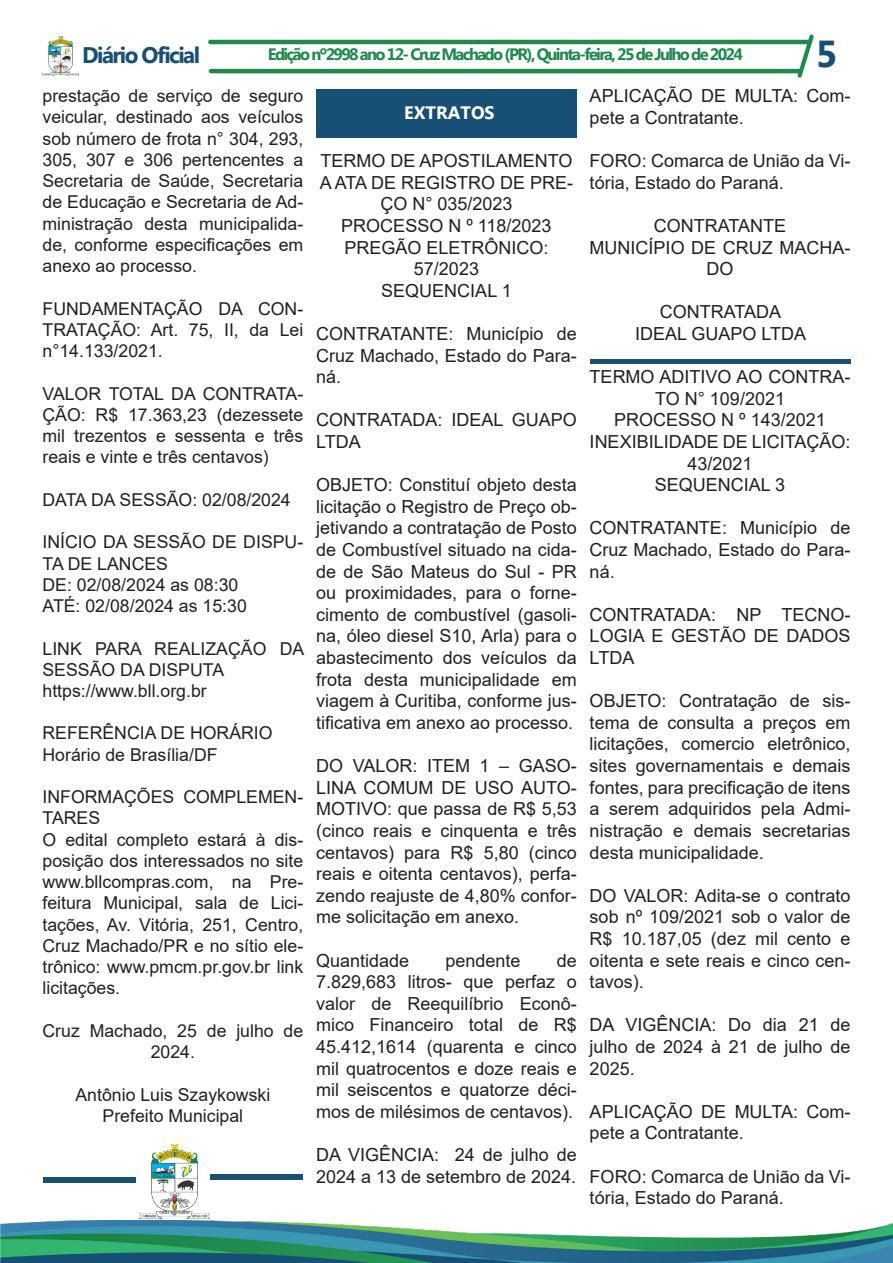
<style>
.page{position:relative;width:893px;height:1263px;background:#fff}
.page>*{position:absolute;margin:0;border:0;box-sizing:border-box;transform-origin:0 0}
.t1{font:700 37.5px "Myanmar Text";color:#175074}
.t2{font:700 22.5px "Myanmar Text";letter-spacing:-.07em;color:#175074}
.t3{font:18px/21.6px "Arial";color:#231f20;text-align:justify}
.t4{font:700 18px "Myanmar Text";color:#fff}
.t5{font:17.7px/21.3px "Arial";color:#231f20;text-align:justify}
.t6{font:700 16.5px "Myanmar Text";letter-spacing:-.1em;color:#20894d}
</style>
<div class="page">
<hr style="left:208px;top:40px;width:602px;height:4px;background:#20894d;border-radius:2px">
<hr style="left:209px;top:69px;width:593px;height:4px;background:#20894d;border-radius:2px">
<img style="left:43px;top:37px;width:36px;height:38px">
<svg style="left:797px;top:34px;width:17px;height:44px"></svg>
<img style="left:0;top:1220px;width:893px;height:43px">
<svg style="left:43px;top:1177px;width:92px;height:6px"></svg>
<img style="left:139px;top:1145px;width:71px;height:74px">
<svg style="left:210px;top:1174px;width:93px;height:6px"></svg>
<div style="left:316px;top:89px;width:261px;height:49px;background:#175074"></div>
<svg style="left:590px;top:359px;width:260px;height:5px"></svg>
<p class="t2" style="left:82px;top:42px;width:119px">Diário Oficial</p>
<p class="t6" style="left:268px;top:45px;width:476px">Edição nº2998 ano 12- Cruz Machado (PR), Quinta-feira, 25 de Julho de 2024</p>
<p class="t1" style="left:816px;top:32px;width:23px">5</p>
<p class="t5" style="left:43px;top:85px;width:262px">prestação de serviço de seguro veicular, destinado aos veículos sob número de frota n° 304, 293, 305, 307 e 306 pertencentes a Secretaria de Saúde, Secretaria de Educação e Secretaria de Ad&shy;ministração desta municipalida&shy;de, conforme especificações em anexo ao processo.</p>
<p class="t5" style="left:43px;top:298px;width:262px">FUNDAMENTAÇÃO DA CON-TRATAÇÃO: Art. 75, II, da Lei n°14.133/2021.</p>
<p class="t5" style="left:43px;top:383px;width:262px">VALOR TOTAL DA CONTRATA-ÇÃO: R$ 17.363,23 (dezessete mil trezentos e sessenta e três reais e vinte e três centavos)</p>
<p class="t5" style="left:43px;top:489px;width:250px">DATA DA SESSÃO: 02/08/2024</p>
<p class="t5" style="left:43px;top:531px;width:262px">INÍCIO DA SESSÃO DE DISPU-<br>TA DE LANCES</p>
<p class="t5" style="left:43px;top:574px;width:197px">DE: 02/08/2024 as 08:30</p>
<p class="t5" style="left:43px;top:595px;width:206px">ATÉ: 02/08/2024 as 15:30</p>
<p class="t5" style="left:43px;top:637px;width:263px">LINK PARA REALIZAÇÃO DA<br>SESSÃO DA DISPUTA</p>
<p class="t5" style="left:43px;top:680px;width:166px">https://www.bll.org.br</p>
<p class="t5" style="left:43px;top:722px;width:232px">REFERÊNCIA DE HORÁRIO</p>
<p class="t5" style="left:43px;top:744px;width:177px">Horário de Brasília/DF</p>
<p class="t5" style="left:43px;top:786px;width:262px">INFORMAÇÕES COMPLEMEN-<br>TARES</p>
<p class="t5" style="left:43px;top:829px;width:262px">O edital completo estará à dis&shy;posição dos interessados no site www.bllcompras.com, na Pre&shy;feitura Municipal, sala de Lici&shy;tações, Av. Vitória, 251, Centro, Cruz Machado/PR e no sítio ele&shy;trônico: www.pmcm.pr.gov.br link licitações.</p>
<p class="t5" style="left:43px;top:1020px;width:262px;text-align:center">Cruz Machado, 25 de julho de<br>2024.</p>
<p class="t5" style="left:76px;top:1083px;width:196px">Antônio Luis Szaykowski</p>
<p class="t5" style="left:103px;top:1105px;width:142px">Prefeito Municipal</p>
<p class="t3" style="left:590px;top:85px;width:262px">APLICAÇÃO DE MULTA: Com&shy;pete a Contratante.</p>
<p class="t3" style="left:590px;top:150px;width:262px">FORO: Comarca de União da Vi&shy;tória, Estado do Paraná.</p>
<p class="t3" style="left:654px;top:215px;width:134px">CONTRATANTE</p>
<p class="t3" style="left:590px;top:236px;width:262px;text-align:center">MUNICÍPIO DE CRUZ MACHA-<br>DO</p>
<p class="t3" style="left:660px;top:301px;width:123px">CONTRATADA</p>
<p class="t3" style="left:635px;top:323px;width:173px">IDEAL GUAPO LTDA</p>
<p class="t3" style="left:590px;top:366px;width:262px;text-align:center">TERMO ADITIVO AO CONTRA-<br>TO N° 109/2021</p>
<p class="t3" style="left:614px;top:409px;width:213px">PROCESSO N º 143/2021</p>
<p class="t3" style="left:590px;top:431px;width:262px;text-align:center">INEXIBILIDADE DE LICITAÇÃO:<br>43/2021</p>
<p class="t3" style="left:655px;top:474px;width:132px">SEQUENCIAL 3</p>
<p class="t3" style="left:590px;top:517px;width:262px">CONTRATANTE: Município de Cruz Machado, Estado do Para&shy;ná.</p>
<p class="t3" style="left:590px;top:604px;width:262px">CONTRATADA: NP TECNO-LOGIA E GESTÃO DE DADOS LTDA</p>
<p class="t3" style="left:590px;top:690px;width:262px">OBJETO: Contratação de sis&shy;tema de consulta a preços em licitações, comercio eletrônico, sites governamentais e demais fontes, para precificação de itens a serem adquiridos pela Admi&shy;nistração e demais secretarias desta municipalidade.</p>
<p class="t3" style="left:590px;top:884px;width:262px">DO VALOR: Adita-se o contrato sob nº 109/2021 sob o valor de R$ 10.187,05 (dez mil cento e oitenta e sete reais e cinco cen&shy;tavos).</p>
<p class="t3" style="left:590px;top:1014px;width:262px">DA VIGÊNCIA: Do dia 21 de julho de 2024 à 21 de julho de 2025.</p>
<p class="t3" style="left:590px;top:1100px;width:262px">APLICAÇÃO DE MULTA: Com&shy;pete a Contratante.</p>
<p class="t3" style="left:590px;top:1165px;width:262px">FORO: Comarca de União da Vi&shy;tória, Estado do Paraná.</p>
<p class="t4" style="left:404px;top:103px;width:92px">EXTRATOS</p>
<p class="t3" style="left:320px;top:150px;width:255px;text-align:center">TERMO DE APOSTILAMENTO<br>A ATA DE REGISTRO DE PRE-<br>ÇO N° 035/2023</p>
<p class="t3" style="left:341px;top:215px;width:212px">PROCESSO N º 118/2023</p>
<p class="t3" style="left:344px;top:236px;width:206px;text-align:center">PREGÃO ELETRÔNICO:<br>57/2023</p>
<p class="t3" style="left:381px;top:280px;width:132px">SEQUENCIAL 1</p>
<p class="t3" style="left:316px;top:323px;width:262px">CONTRATANTE: Município de Cruz Machado, Estado do Para&shy;ná.</p>
<p class="t3" style="left:316px;top:409px;width:262px">CONTRATADA: IDEAL GUAPO<br>LTDA</p>
<p class="t3" style="left:316px;top:474px;width:262px">OBJETO: Constituí objeto desta licitação o Registro de Preço ob&shy;jetivando a contratação de Posto de Combustível situado na cida&shy;de de São Mateus do Sul - PR ou proximidades, para o forne&shy;cimento de combustível (gasoli&shy;na, óleo diesel S10, Arla) para o abastecimento dos veículos da frota desta municipalidade em viagem à Curitiba, conforme jus&shy;tificativa em anexo ao processo.</p>
<p class="t3" style="left:316px;top:755px;width:262px">DO VALOR: ITEM 1 – GASO-LINA COMUM DE USO AUTO-MOTIVO: que passa de R$ 5,53 (cinco reais e cinquenta e três centavos) para R$ 5,80 (cinco reais e oitenta centavos), perfa&shy;zendo reajuste de 4,80% confor&shy;me solicitação em anexo.</p>
<p class="t3" style="left:316px;top:949px;width:95px">Quantidade</p>
<p class="t3" style="left:445px;top:949px;width:77px">pendente</p>
<p class="t3" style="left:316px;top:949px;width:262px;text-indent:241px">de 7.829,683 litros- que perfaz o valor de Reequilíbrio Econô&shy;mico Financeiro total de R$ 45.412,1614 (quarenta e cinco mil quatrocentos e doze reais e mil seiscentos e quatorze déci&shy;mos de milésimos de centavos).</p>
<p class="t3" style="left:316px;top:1144px;width:262px">DA VIGÊNCIA: 24 de julho de<br>2024 a 13 de setembro de 2024.</p>
</div>
